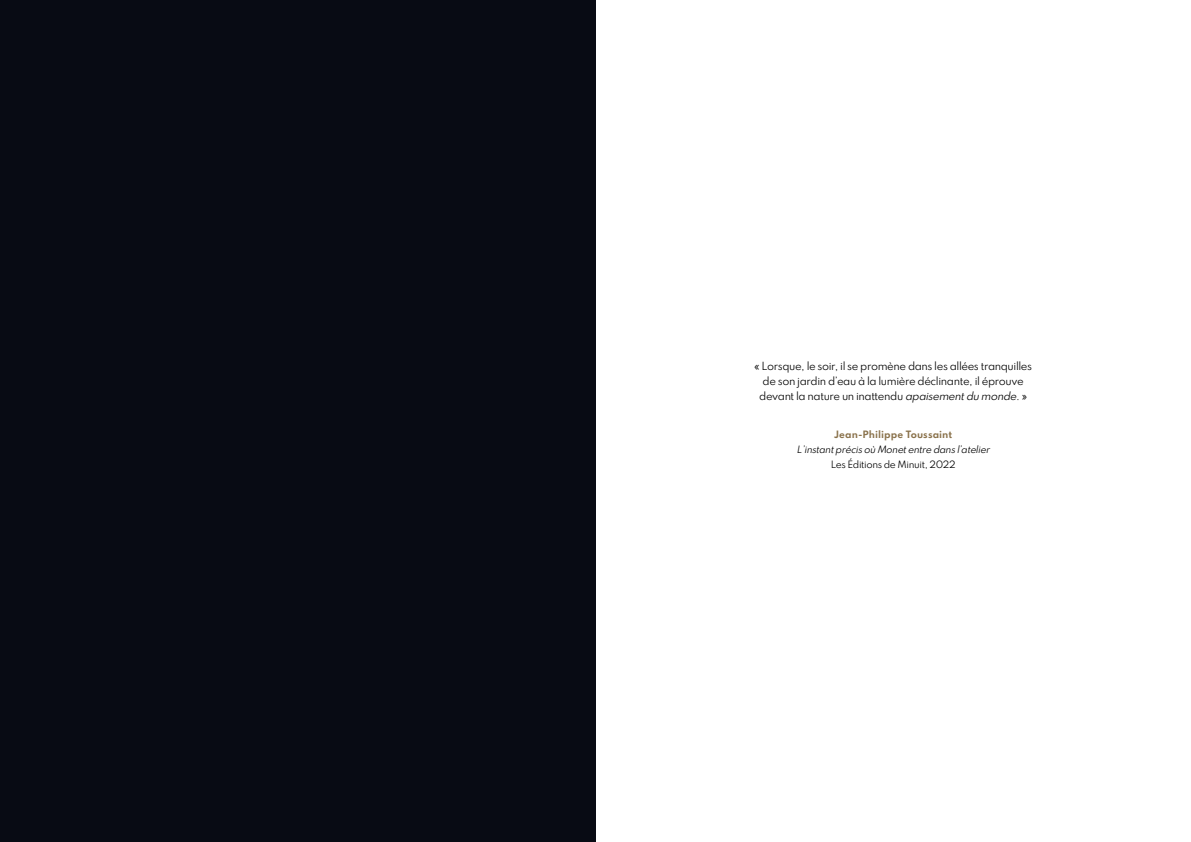
<style>
.page{position:relative;width:1191px;height:842px;background:#fff}
.page>*{position:absolute;margin:0;border:0;box-sizing:border-box;transform-origin:0 0}
.t1{font:100 10px/15px "Spartan";letter-spacing:-.04em;color:#000;text-align:center}
.t2{font:italic 100 9px "Spartan";color:#000}
.t3{font:100 9px "Spartan";letter-spacing:-.04em;color:#000}
.t4{font:100 9px "Spartan";color:#8a724b}
.s1{font-style:italic}
</style>
<div class="page">
<div style="left:0;top:0;width:595px;height:842px;background:#080b14"></div>
<p class="t1" style="left:754px;top:358px;width:279px">« Lorsque, le soir, il se promène dans les allées tranquilles de son jardin d’eau à la lumière déclinante, il éprouve devant la nature un inattendu <span class="s1">apaisementdu monde</span>. »</p>
<p class="t4" style="left:834px;top:428px;width:120px">Jean-Philippe Toussaint</p>
<p class="t2" style="left:796px;top:443px;width:197px">L’instantprécisoù Monetentre dansl’atelier</p>
<p class="t3" style="left:830px;top:458px;width:126px">Les Éditions de Minuit, 2022</p>
</div>
